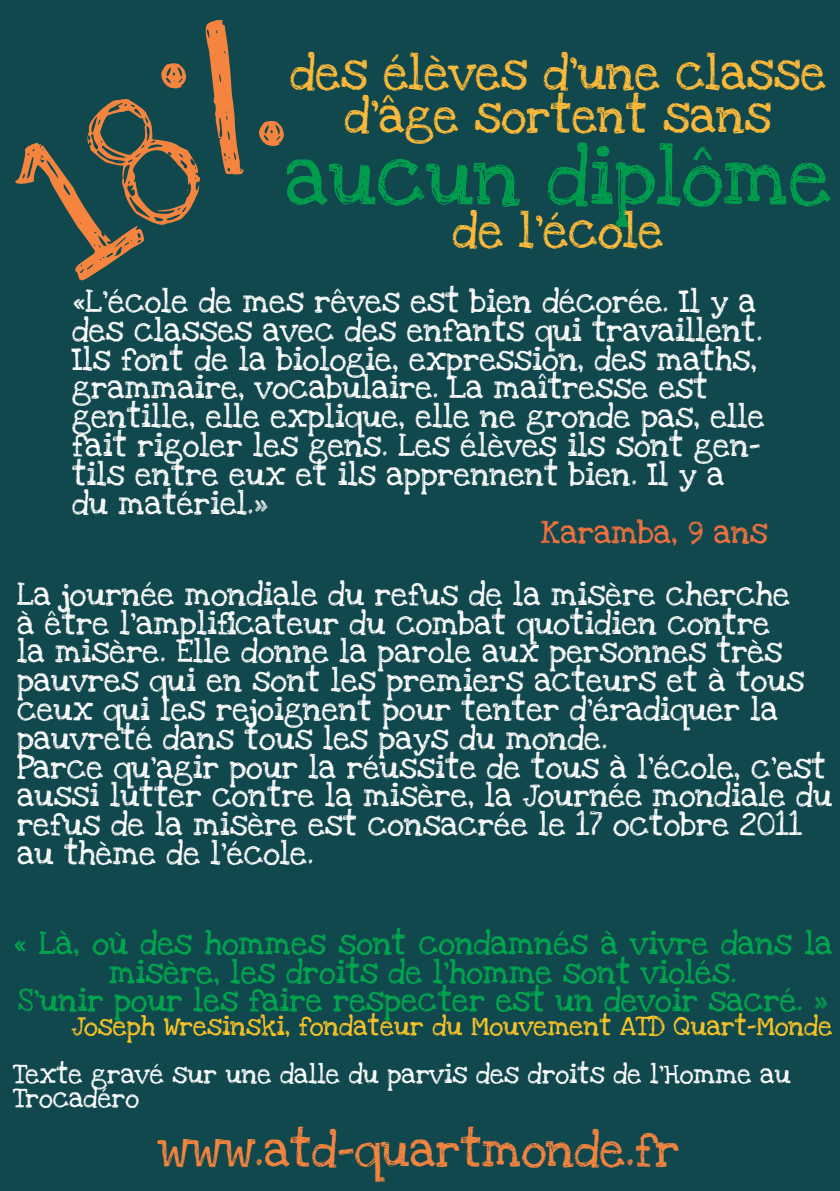
<style>
.page{position:relative;width:840px;height:1191px;background:#fff}
.page>*{position:absolute;margin:0;border:0;box-sizing:border-box;transform-origin:0 0}
.t1{font:60px "Love Ya Like A Sister";color:#009c4d}
.t2{font:36px/43.2px "Love Ya Like A Sister";color:#fdba3a;text-align:center}
.t3{font:36px "Love Ya Like A Sister";color:#f5843f}
.t4{font:24px/28.8px "Love Ya Like A Sister";color:#fff}
.t5{font:24px/28.8px "Love Ya Like A Sister";color:#00a94e;text-align:center}
.t6{font:24px "Love Ya Like A Sister";color:#f2713f}
.t7{font:20px/24px "Love Ya Like A Sister";color:#fff}
.t8{font:20px "Love Ya Like A Sister";color:#fec526}
</style>
<div class="page">
<div style="left:0;top:0;width:839px;height:1191px;background:#11484d"></div>
<h2 class="t2" style="left:290px;top:52px;width:537px">des élèves d’une classe d’âge sortent sans</h2>
<h1 class="t1" style="left:285px;top:127px;width:547px">aucun diplôme</h1>
<h2 class="t2" style="left:452px;top:211px;width:212px">de l’école</h2>
<p class="t4" style="left:72px;top:288px;width:693px">«L’école de mes rêves est bien décorée. Il y a des classes avec des enfants qui travaillent.<br>Ils font de la biologie, expression, des maths, grammaire, vocabulaire. La maîtresse est gentille, elle explique, elle ne gronde pas, elle fait rigoler les gens. Les élèves ils sont gen&shy;tils entre eux et ils apprennent bien. Il y a du matériel.»</p>
<p class="t6" style="left:540px;top:512px;width:228px">Karamba, 9 ans</p>
<p class="t4" style="left:17px;top:580px;width:816px">La journée mondiale du refus de la misère cherche<br>à être l’amplificateur du combat quotidien contre<br>la misère. Elle donne la parole aux personnes très pauvres qui en sont les premiers acteurs et à tous ceux qui les rejoignent pour tenter d’éradiquer la pauvreté dans tous les pays du monde.<br>Parce qu’agir pour la réussite de tous à l’école, c’est aussi lutter contre la misère, la Journée mondiale du refus de la misère est consacrée le 17 octobre 2011 au thème de l’école.</p>
<p class="t5" style="left:13px;top:929px;width:820px">« Là, où des hommes sont condamnés à vivre dans la misère, les droits de l’homme sont violés.<br>S’unir pour les faire respecter est un devoir sacré. »</p>
<p class="t8" style="left:72px;top:1009px;width:761px">Joseph Wresinski, fondateur du Mouvement ATD Quart-Monde</p>
<p class="t7" style="left:13px;top:1063px;width:778px">Texte gravé sur une dalle du parvis des droits de l’Homme au<br>Trocadéro</p>
<h2 class="t3" style="left:157px;top:1119px;width:523px">www.atd-quartmonde.fr</h2>
</div>
